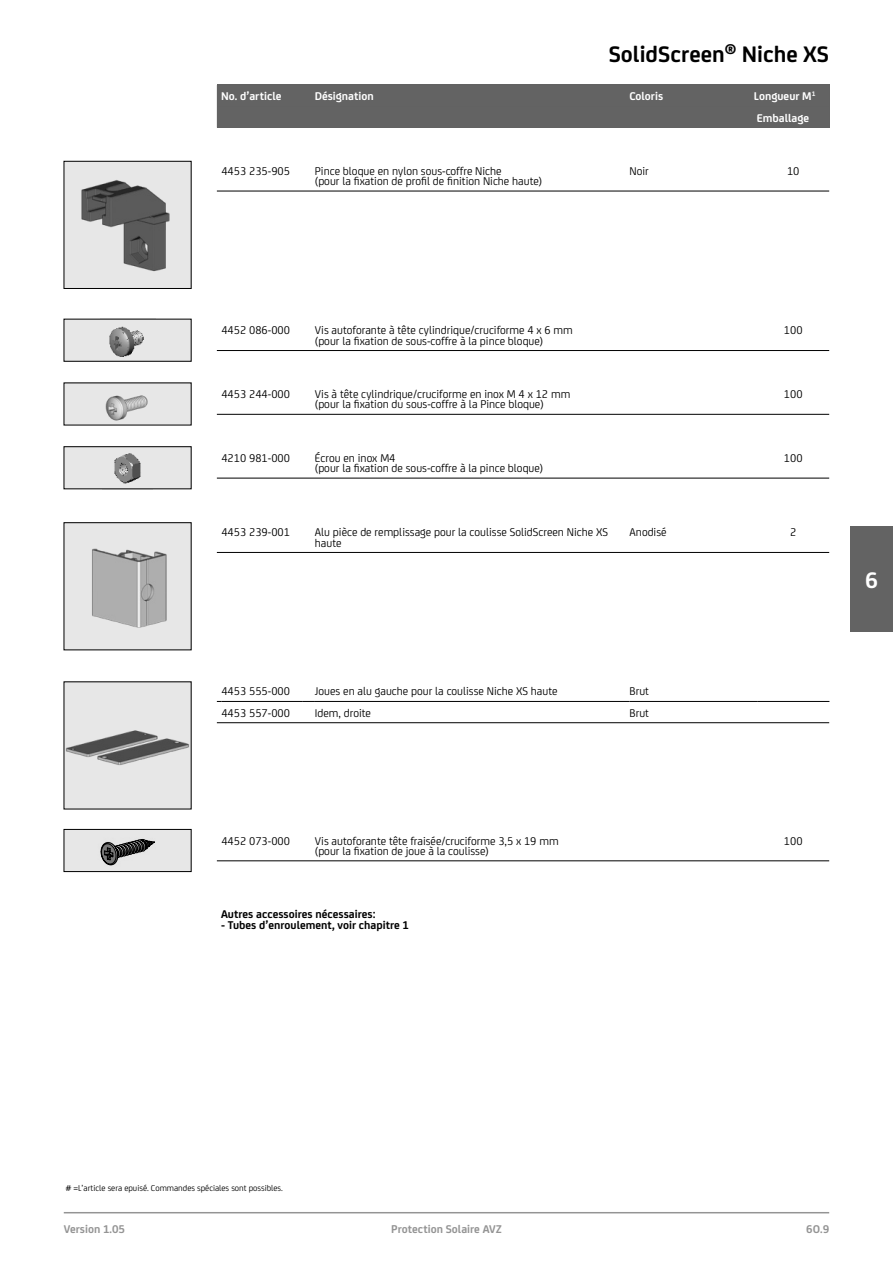
<style>
.page{position:relative;width:893px;height:1263px;background:#fff}
.page>*{position:absolute;margin:0;border:0;box-sizing:border-box;transform-origin:0 0}
.t1{font:700 24px "FS Joey";color:#000}
.t2{font:700 24px "FS Joey";color:#fff}
.t3{font:12px/10.5px "FS Joey";color:#000}
.t4{font:700 12px "FS Joey";color:#000}
.t5{font:700 12px/21.3px "FS Joey";color:#fff}
.t6{font:700 12px "FS Joey";color:#949494}
.t7{font:9px "FS Joey";color:#000}
</style>
<div class="page">
<div style="left:850px;top:526px;width:43px;height:105px;background:#636363"></div>
<hr style="left:64px;top:1212px;width:765px;height:1px;background:#949494">
<div style="left:217px;top:84px;width:612px;height:44px;background:#626262"></div>
<hr style="left:217px;top:191px;width:612px;height:1px;background:#000">
<img style="left:66px;top:163px;width:123px;height:124px">
<div style="left:64px;top:161px;width:127px;height:128px;border:1px solid #000"></div>
<hr style="left:217px;top:350px;width:612px;height:1px;background:#000">
<div style="left:64px;top:319px;width:127px;height:42px;background:#e7e7e7"></div>
<img style="left:109px;top:326px;width:35px;height:31px">
<hr style="left:217px;top:414px;width:612px;height:1px;background:#000">
<div style="left:64px;top:383px;width:127px;height:42px;background:#e7e7e7"></div>
<img style="left:105px;top:395px;width:43px;height:26px">
<hr style="left:217px;top:478px;width:612px;height:1px;background:#000">
<div style="left:64px;top:447px;width:127px;height:42px;background:#e7e7e7"></div>
<img style="left:114px;top:453px;width:27px;height:31px">
<div style="left:64px;top:446px;width:127px;height:43px;border:1px solid #000"></div>
<hr style="left:217px;top:552px;width:612px;height:1px;background:#000">
<img style="left:66px;top:524px;width:123px;height:124px">
<hr style="left:217px;top:722px;width:612px;height:1px;background:#000">
<hr style="left:221px;top:701px;width:81px;height:1px;background:#000">
<svg style="left:302px;top:701px;width:13px;height:1px"></svg>
<hr style="left:315px;top:701px;width:315px;height:1px;background:#000">
<hr style="left:630px;top:701px;width:127px;height:1px;background:#000">
<hr style="left:757px;top:701px;width:72px;height:1px;background:#000">
<img style="left:66px;top:684px;width:123px;height:123px">
<hr style="left:217px;top:860px;width:612px;height:1px;background:#000">
<div style="left:66px;top:831px;width:123px;height:39px;background:#e7e7e7"></div>
<svg style="left:101px;top:839px;width:54px;height:26px"></svg>
<div style="left:64px;top:829px;width:127px;height:43px;border:1px solid #000"></div>
<h1 class="t1" style="left:609px;top:36px;width:222px">SolidScreen<sup>®</sup> Niche XS</h1>
<p class="t5" style="left:221px;top:85px;width:62px">No. d’article</p>
<p class="t5" style="left:315px;top:85px;width:61px">Désignation</p>
<p class="t5" style="left:629px;top:85px;width:35px">Coloris</p>
<p class="t5" style="left:754px;top:85px;width:63px">Longueur M<sup>1<br></sup>Emballage</p>
<p class="t3" style="left:221px;top:165px;width:70px">4453 235-905</p>
<p class="t3" style="left:315px;top:165px;width:229px">Pince bloque en nylon sous-coffre Niche<br>(pour la fixation de profil de finition Niche haute)</p>
<p class="t3" style="left:630px;top:165px;width:21px">Noir</p>
<p class="t3" style="left:787px;top:165px;width:14px">10</p>
<p class="t3" style="left:221px;top:324px;width:70px">4452 086-000</p>
<p class="t3" style="left:315px;top:324px;width:259px">Vis autoforante à tête cylindrique/cruciforme 4 x 6 mm (pour la fixation de sous-coffre à la pince bloque)</p>
<p class="t3" style="left:784px;top:324px;width:20px">100</p>
<p class="t3" style="left:221px;top:388px;width:70px">4453 244-000</p>
<p class="t3" style="left:315px;top:388px;width:257px">Vis à tête cylindrique/cruciforme en inox M 4 x 12 mm (pour la fixation du sous-coffre à la Pince bloque)</p>
<p class="t3" style="left:784px;top:388px;width:20px">100</p>
<p class="t3" style="left:221px;top:452px;width:70px">4210 981-000</p>
<p class="t3" style="left:315px;top:452px;width:230px">Écrou en inox M4<br>(pour la fixation de sous-coffre à la pince bloque)</p>
<p class="t3" style="left:784px;top:452px;width:20px">100</p>
<p class="t3" style="left:221px;top:526px;width:70px">4453 239-001</p>
<p class="t3" style="left:315px;top:526px;width:295px">Alu pièce de remplissage pour la coulisse SolidScreen Niche XS haute</p>
<p class="t3" style="left:630px;top:526px;width:39px">Anodisé</p>
<p class="t3" style="left:790px;top:526px;width:8px">2</p>
<p class="t3" style="left:221px;top:685px;width:70px">4453 555-000</p>
<p class="t3" style="left:315px;top:685px;width:244px">Joues en alu gauche pour la coulisse Niche XS haute</p>
<p class="t3" style="left:630px;top:685px;width:21px">Brut</p>
<p class="t3" style="left:221px;top:707px;width:70px">4453 557-000</p>
<p class="t3" style="left:315px;top:707px;width:58px">Idem, droite</p>
<p class="t3" style="left:630px;top:707px;width:21px">Brut</p>
<p class="t3" style="left:221px;top:834px;width:70px">4452 073-000</p>
<p class="t3" style="left:315px;top:834px;width:245px">Vis autoforante tête fraisée/cruciforme 3,5 x 19 mm (pour la fixation de joue à la coulisse)</p>
<p class="t3" style="left:784px;top:834px;width:20px">100</p>
<p class="t4" style="left:221px;top:905px;width:156px">Autres accessoires nécessaires:</p>
<p class="t4" style="left:221px;top:916px;width:189px">- Tubes d’enroulement, voir chapitre 1</p>
<h1 class="t2" style="left:865px;top:562px;width:14px">6</h1>
<p class="t7" style="left:66px;top:1181px;width:219px"># =L’article sera epuisé. Commandes spéciales sont possibles.</p>
<p class="t6" style="left:64px;top:1220px;width:63px">Version 1.05</p>
<p class="t6" style="left:391px;top:1220px;width:112px">Protection Solaire AVZ</p>
<p class="t6" style="left:806px;top:1220px;width:24px">6O.9</p>
</div>
